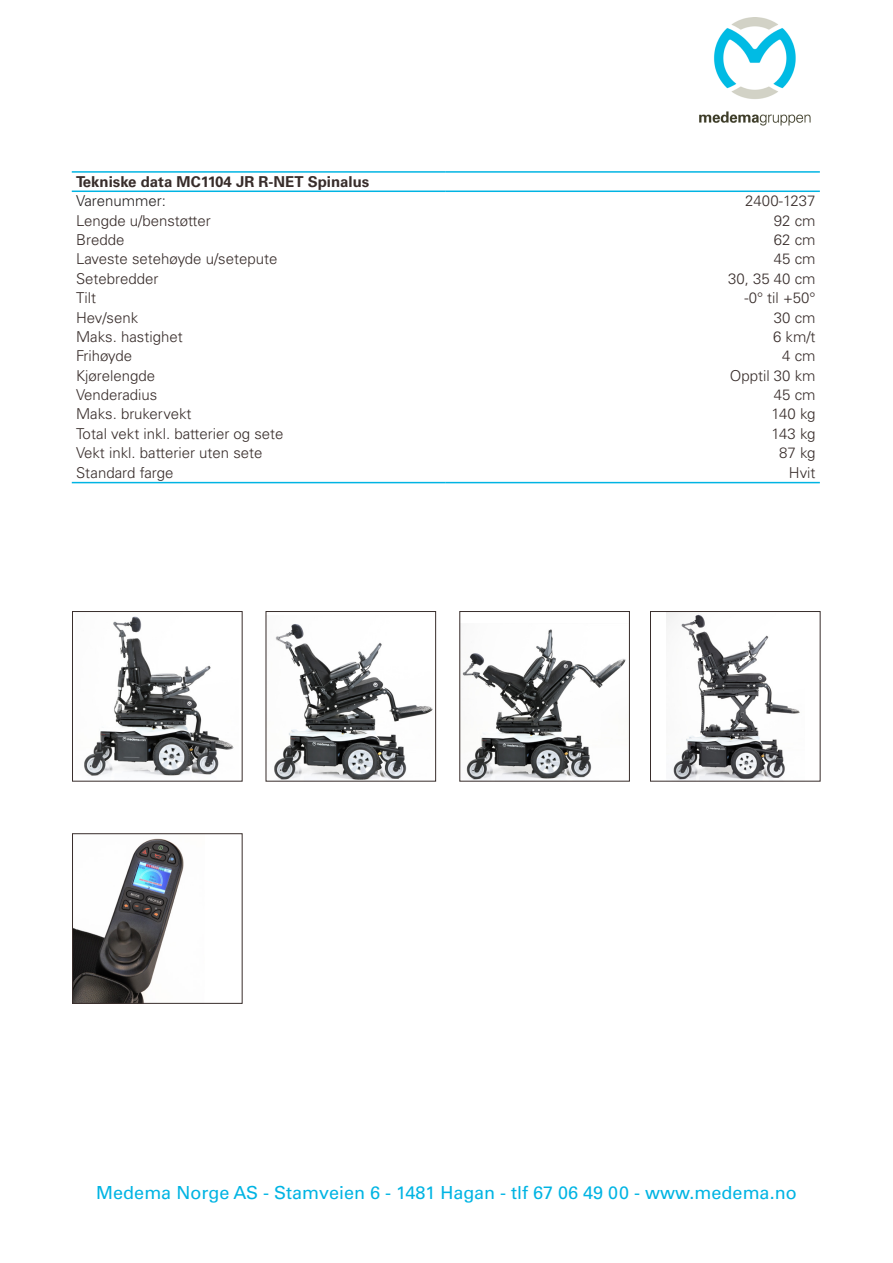
<style>
.page{position:relative;width:893px;height:1263px;background:#fff}
.page>*{position:absolute;margin:0;border:0;box-sizing:border-box;transform-origin:0 0}
.t1{font:18px "Univers LT Std";color:#00b4e3}
.t2{font:300 15px "Univers LT Std";color:#382d2b}
.t3{font:700 15px "Univers LT Std";color:#382d2b}
.t4{font:300 15px "Univers LT Std";color:#231f20}
</style>
<div class="page">
<img style="left:699px;top:18px;width:112px;height:108px">
<hr style="left:72px;top:171px;width:374px;height:2px;background:#00b4e3">
<hr style="left:446px;top:171px;width:374px;height:2px;background:#00b4e3">
<hr style="left:72px;top:191px;width:374px;height:1px;background:#00b4e3">
<hr style="left:446px;top:191px;width:374px;height:1px;background:#00b4e3">
<hr style="left:72px;top:482px;width:374px;height:1px;background:#00b4e3">
<hr style="left:446px;top:482px;width:374px;height:1px;background:#00b4e3">
<img style="left:74px;top:838px;width:110px;height:163px">
<div style="left:72px;top:833px;width:170px;height:170px;border:1px solid #382d2b"></div>
<img style="left:84px;top:616px;width:150px;height:160px">
<div style="left:72px;top:611px;width:170px;height:170px;border:1px solid #382d2b"></div>
<img style="left:274px;top:624px;width:159px;height:155px">
<div style="left:266px;top:611px;width:170px;height:170px;border:1px solid #382d2b"></div>
<img style="left:462px;top:629px;width:164px;height:150px">
<div style="left:460px;top:611px;width:170px;height:170px;border:1px solid #382d2b"></div>
<img style="left:666px;top:613px;width:134px;height:166px">
<div style="left:650px;top:611px;width:170px;height:170px;border:1px solid #382d2b"></div>
<p class="t3" style="left:76px;top:173px;width:295px">Tekniske data MC1104 JR R-NET Spinalus</p>
<p class="t4" style="left:76px;top:192px;width:92px">Varenummer:</p>
<p class="t2" style="left:745px;top:192px;width:72px">2400-1237</p>
<p class="t2" style="left:76px;top:211px;width:136px">Lengde u/benstøtter</p>
<p class="t2" style="left:774px;top:211px;width:43px">92 cm</p>
<p class="t2" style="left:76px;top:231px;width:50px">Bredde</p>
<p class="t2" style="left:774px;top:231px;width:43px">62 cm</p>
<p class="t2" style="left:76px;top:250px;width:203px">Laveste setehøyde u/setepute</p>
<p class="t2" style="left:774px;top:250px;width:43px">45 cm</p>
<p class="t2" style="left:76px;top:269px;width:84px">Setebredder</p>
<p class="t2" style="left:728px;top:269px;width:89px">30, 35 40 cm</p>
<p class="t2" style="left:76px;top:289px;width:21px">Tilt</p>
<p class="t2" style="left:744px;top:289px;width:73px">-0° til +50°</p>
<p class="t2" style="left:76px;top:308px;width:64px">Hev/senk</p>
<p class="t2" style="left:774px;top:308px;width:43px">30 cm</p>
<p class="t2" style="left:76px;top:328px;width:108px">Maks. hastighet</p>
<p class="t2" style="left:773px;top:328px;width:44px">6 km/t</p>
<p class="t2" style="left:76px;top:347px;width:58px">Frihøyde</p>
<p class="t2" style="left:782px;top:347px;width:35px">4 cm</p>
<p class="t2" style="left:76px;top:366px;width:81px">Kjørelengde</p>
<p class="t2" style="left:730px;top:366px;width:87px">Opptil 30 km</p>
<p class="t2" style="left:76px;top:386px;width:83px">Venderadius</p>
<p class="t2" style="left:774px;top:386px;width:43px">45 cm</p>
<p class="t2" style="left:76px;top:405px;width:117px">Maks. brukervekt</p>
<p class="t2" style="left:772px;top:405px;width:45px">140 kg</p>
<p class="t2" style="left:76px;top:424px;width:209px">Total vekt inkl. batterier og sete</p>
<p class="t2" style="left:772px;top:424px;width:45px">143 kg</p>
<p class="t2" style="left:76px;top:444px;width:188px">Vekt inkl. batterier uten sete</p>
<p class="t2" style="left:779px;top:444px;width:38px">87 kg</p>
<p class="t2" style="left:76px;top:464px;width:99px">Standard farge</p>
<p class="t2" style="left:789px;top:464px;width:28px">Hvit</p>
<p class="t1" style="left:96px;top:1182px;width:702px">Medema Norge AS - Stamveien 6 - 1481 Hagan - tlf 67 06 49 00 - www.medema.no</p>
</div>
